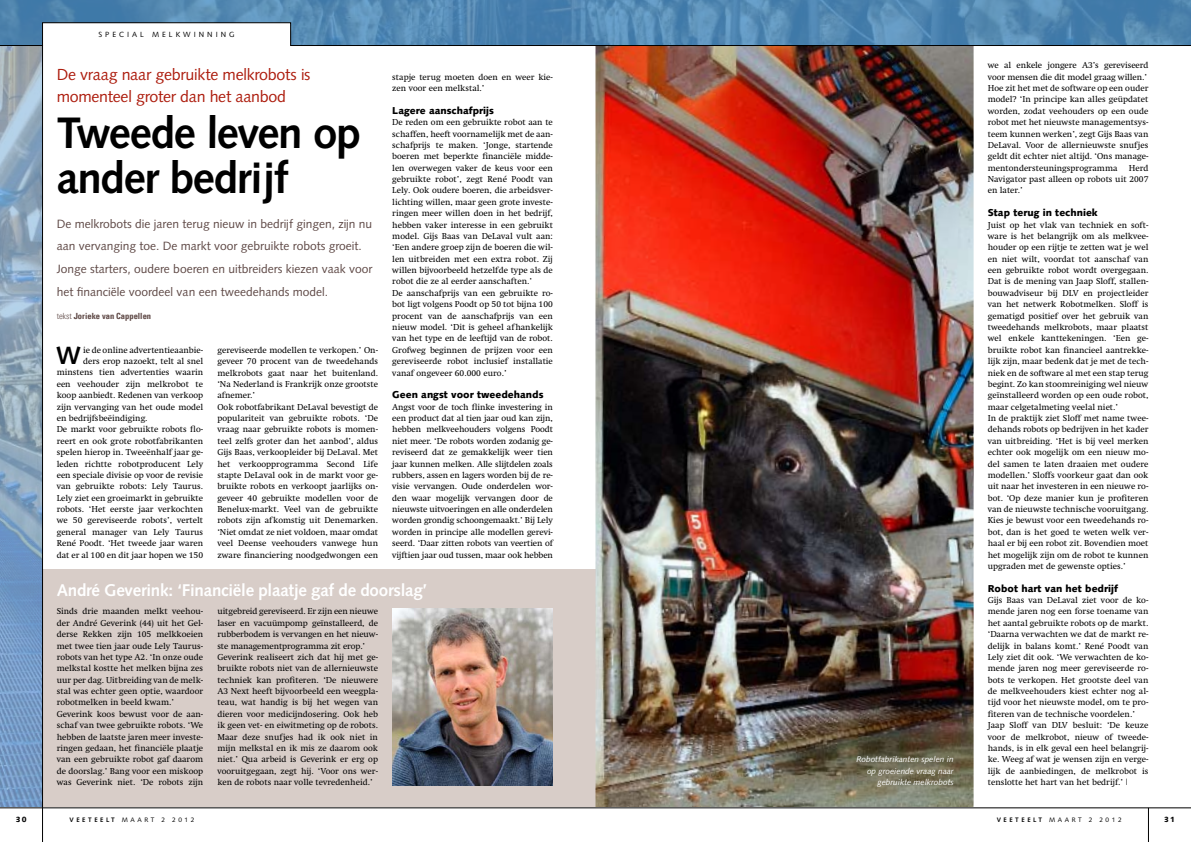
<style>
.page{position:relative;width:1191px;height:842px;background:#fff}
.page>*{position:absolute;margin:0;border:0;box-sizing:border-box;transform-origin:0 0}
.t1{font:700 44px/45.5px "Syntax LT Pro";letter-spacing:-.03em;color:#000}
.t2{font:700 24.9px "Syntax LT Pro";color:#000}
.t3{font:700 17px "Syntax LT Pro";letter-spacing:-.015em;color:#fff}
.t4{font:16px/22.8px "Syntax LT Pro";letter-spacing:-.015em;color:#ad1d0e}
.t5{font:12px/22.8px "Syntax LT Pro";color:#5e4845}
.t6{font:900 10px "Syntax LT Pro";color:#000}
.t7{font:8.8px/11.4px "Swift LT Pro";color:#000}
.t8{font:8.5px "Univers Com 67 Bold Cond";color:#5e4845}
.t9{font:italic 8.3px/11.4px "Syntax LT Pro";color:#fff;text-align:right}
.t10{font:7.5px "Syntax LT Pro";letter-spacing:.4em;color:#000}
.t11{font:900 7.5px "Syntax LT Pro";color:#000}
.t12{font:6.5px "Syntax LT Pro";letter-spacing:.4em;color:#000}
.s1{font-family:"Univers Com 47 Light Cond"}
.s2{font-family:"Univers LT Pro 45";font-weight:300}
.s3{font-weight:700}
</style>
<div class="page">
<div style="left:43px;top:569px;width:552px;height:239px;background:#d8cdc8"></div>
<img style="left:392px;top:608px;width:161px;height:177px">
<img style="left:595px;top:46px;width:378px;height:761px">
<svg style="left:0;top:46px;width:42px;height:761px;background:#87a3c0"></svg>
<svg style="left:0;top:807px;width:1191px;height:2px;background:#7e7e7e"></svg>
<hr style="left:42px;top:808px;width:1px;height:34px;background:#000">
<hr style="left:1148px;top:808px;width:1px;height:34px;background:#000">
<hr style="left:42px;top:46px;width:1px;height:762px;background:#000">
<svg style="left:0;top:0;width:1191px;height:46px;background:#6191b6"></svg>
<p class="t10" style="left:98px;top:30px;width:138px">SPECIAL MELKWINNING</p>
<h3 class="t4" style="left:57px;top:63px;width:255px">De vraag naar gebruikte melkrobots is momenteel groter dan het aanbod</h3>
<h1 class="t1" style="left:57px;top:110px;width:305px">Tweede leven op ander bedrijf</h1>
<h3 class="t5" style="left:57px;top:212px;width:317px">De melkrobots die jaren terug nieuw in bedrijf gingen, zijn nu aan vervanging toe. De markt voor gebruikte robots groeit.<br>Jonge starters, oudere boeren en uitbreiders kiezen vaak voor het financiële voordeel van een tweedehands model.</h3>
<p class="t8" style="left:57px;top:310px;width:96px"><span class="s1">tekst</span> Jorieke van Cappellen</p>
<h2 class="t2" style="left:56px;top:341px;width:26px">W</h2>
<p class="t7" style="left:83px;top:344px;width:121px">ie de online advertentieaanbie-</p>
<p class="t7" style="left:83px;top:355px;width:121px">ders erop nazoekt, telt al snel</p>
<p class="t7" style="left:57px;top:367px;width:148px">minstens tien advertenties waarin</p>
<p class="t7" style="left:57px;top:378px;width:148px">een veehouder zijn melkrobot te</p>
<p class="t7" style="left:57px;top:390px;width:148px">koop aanbiedt. Redenen van verkoop</p>
<p class="t7" style="left:57px;top:401px;width:148px">zijn vervanging van het oude model</p>
<p class="t7" style="left:57px;top:412px;width:92px">en bedrijfsbeëindiging.</p>
<p class="t7" style="left:57px;top:424px;width:148px">De markt voor gebruikte robots flo-</p>
<p class="t7" style="left:57px;top:435px;width:148px">reert en ook grote robotfabrikanten</p>
<p class="t7" style="left:57px;top:446px;width:148px">spelen hierop in. Tweeënhalf jaar ge-</p>
<p class="t7" style="left:57px;top:458px;width:148px">leden richtte robotproducent Lely</p>
<p class="t7" style="left:57px;top:469px;width:148px">een speciale divisie op voor de revisie</p>
<p class="t7" style="left:57px;top:481px;width:148px">van gebruikte robots: Lely Taurus.</p>
<p class="t7" style="left:57px;top:492px;width:148px">Lely ziet een groeimarkt in gebruikte</p>
<p class="t7" style="left:57px;top:503px;width:148px">robots. ‘Het eerste jaar verkochten</p>
<p class="t7" style="left:57px;top:515px;width:148px">we 50 gereviseerde robots’, vertelt</p>
<p class="t7" style="left:57px;top:526px;width:148px">general manager van Lely Taurus</p>
<p class="t7" style="left:57px;top:537px;width:148px">René Poodt. ‘Het tweede jaar waren</p>
<p class="t7" style="left:57px;top:549px;width:148px">dat er al 100 en dit jaar hopen we 150</p>
<p class="t7" style="left:217px;top:344px;width:162px">gereviseerde modellen te verkopen.’ On&shy;geveer 70 procent van de tweedehands melkrobots gaat naar het buitenland. ‘Na Nederland is Frankrijk onze grootste afnemer.’<br>Ook robotfabrikant DeLaval bevestigt de populariteit van gebruikte robots. ‘De vraag naar gebruikte robots is momen&shy;teel zelfs groter dan het aanbod’, aldus Gijs Baas, verkoopleider bij DeLaval. Met het verkoopprogramma Second Life stapte DeLaval ook in de markt voor ge&shy;bruikte robots en verkoopt jaarlijks on&shy;geveer 40 gebruikte modellen voor de Benelux-markt. Veel van de gebruikte robots zijn afkomstig uit Denemarken. ‘Niet omdat ze niet voldoen, maar omdat veel Deense veehouders vanwege hun zware financiering noodgedwongen een</p>
<p class="t7" style="left:392px;top:71px;width:162px">stapje terug moeten doen en weer kie&shy;zen voor een melkstal.’</p>
<p class="t6" style="left:392px;top:104px;width:103px">Lagere aanschafprijs</p>
<p class="t7" style="left:392px;top:116px;width:162px">De reden om een gebruikte robot aan te schaffen, heeft voornamelijk met de aan&shy;schafprijs te maken. ‘Jonge, startende boeren met beperkte financiële midde&shy;len overwegen vaker de keus voor een gebruikte robot’, zegt René Poodt van Lely. Ook oudere boeren, die arbeidsver&shy;lichting willen, maar geen grote investe&shy;ringen meer willen doen in het bedrijf, hebben vaker interesse in een gebruikt model. Gijs Baas van DeLaval vult aan: ‘Een andere groep zijn de boeren die wil&shy;len uitbreiden met een extra robot. Zij willen bijvoorbeeld hetzelfde type als de robot die ze al eerder aanschaften.’<br>De aanschafprijs van een gebruikte ro&shy;bot ligt volgens Poodt op 50 tot bijna 100 procent van de aanschafprijs van een nieuw model. ‘Dit is geheel afhankelijk van het type en de leeftijd van de robot.<br>Grofweg beginnen de prijzen voor een gereviseerde robot inclusief installatie vanaf ongeveer 60.000 euro.’</p>
<p class="t6" style="left:392px;top:389px;width:153px">Geen angst voor tweedehands</p>
<p class="t7" style="left:392px;top:401px;width:162px;text-align:justify">Angst voor de toch flinke investering in een product dat al tien jaar oud kan zijn, hebben melkveehouders volgens Poodt niet meer. ‘De robots worden zodanig ge&shy;reviseerd dat ze gemakkelijk weer tien jaar kunnen melken. Alle slijtdelen zoals rubbers, assen en lagers worden bij de re&shy;visie vervangen. Oude onderdelen wor&shy;den waar mogelijk vervangen door de nieuwste uitvoeringen en alle onderdelen worden grondig schoongemaakt.’ Bij Lely worden in principe alle modellen gerevi&shy;seerd. ‘Daar zitten robots van veertien of vijftien jaar oud tussen, maar ook hebben</p>
<h3 class="t3" style="left:57px;top:580px;width:372px">André Geverink: ‘Financiële plaatje gaf de doorslag’</h3>
<p class="t7" style="left:57px;top:606px;width:148px">Sinds drie maanden melkt veehou&shy;der André Geverink (44) uit het Gel&shy;derse Rekken zijn 105 melkkoeien met twee tien jaar oude Lely Taurus&shy;robots van het type A2. ‘In onze oude melkstal kostte het melken bijna zes uur per dag. Uitbreiding van de melk&shy;stal was echter geen optie, waardoor robotmelken in beeld kwam.’ Geverink koos bewust voor de aan&shy;schaf van twee gebruikte robots. ‘We hebben de laatste jaren meer investe&shy;ringen gedaan, het financiële plaatje van een gebruikte robot gaf daarom de doorslag.’ Bang voor een miskoop was Geverink niet. ‘De robots zijn</p>
<p class="t7" style="left:217px;top:606px;width:162px">uitgebreid gereviseerd. Er zijn een nieuwe laser en vacuümpomp geïnstalleerd, de rubberbodem is vervangen en het nieuw&shy;ste managementprogramma zit erop.’ Geverink realiseert zich dat hij met ge&shy;bruikte robots niet van de allernieuwste techniek kan profiteren. ‘De nieuwere A3 Next heeft bijvoorbeeld een weegpla&shy;teau, wat handig is bij het wegen van dieren voor medicijndosering. Ook heb ik geen vet- en eiwitmeting op de robots.<br>Maar deze snufjes had ik ook niet in mijn melkstal en ik mis ze daarom ook niet.’ Qua arbeid is Geverink er erg op vooruitgegaan, zegt hij. ‘Voor ons wer&shy;ken de robots naar volle tevredenheid.’</p>
<p class="t9" style="left:856px;top:754px;width:99px">Robotfabrikanten spelen in op groeiende vraag naar gebruikte melkrobots</p>
<p class="t7" style="left:987px;top:60px;width:162px">we al enkele jongere A3’s gereviseerd voor mensen die dit model graag willen.’ Hoe zit het met de software op een ouder model? ‘In principe kan alles geüpdatet worden, zodat veehouders op een oude robot met het nieuwste managementsys&shy;teem kunnen werken’, zegt Gijs Baas van DeLaval. Voor de allernieuwste snufjes geldt dit echter niet altijd. ‘Ons manage&shy;mentondersteuningsprogramma</p>
<p class="t7" style="left:987px;top:162px;width:162px;text-align:justify;text-indent:141px">Herd Navigator past alleen op robots uit 2007 en later.’</p>
<p class="t6" style="left:987px;top:207px;width:112px">Stap terug in techniek</p>
<p class="t7" style="left:987px;top:219px;width:162px">Juist op het vlak van techniek en soft&shy;ware is het belangrijk om als melkvee&shy;houder op een rijtje te zetten wat je wel en niet wilt, voordat tot aanschaf van een gebruikte robot wordt overgegaan.<br>Dat is de mening van Jaap Sloff, stallen&shy;bouwadviseur bij DLV en projectleider van het netwerk Robotmelken. Sloff is gematigd positief over het gebruik van tweedehands melkrobots, maar plaatst wel enkele kanttekeningen. ‘Een ge&shy;bruikte robot kan financieel aantrekke&shy;lijk zijn, maar bedenk dat je met de tech&shy;niek en de software al met een stap terug begint. Zo kan stoomreiniging wel nieuw geïnstalleerd worden op een oude robot, maar celgetalmeting veelal niet.’<br>In de praktijk ziet Sloff met name twee&shy;dehands robots op bedrijven in het kader van uitbreiding. ‘Het is bij veel merken echter ook mogelijk om een nieuw mo&shy;del samen te laten draaien met oudere modellen.’ Sloffs voorkeur gaat dan ook uit naar het investeren in een nieuwe ro&shy;bot. ‘Op deze manier kun je profiteren van de nieuwste technische vooruitgang.<br>Kies je bewust voor een tweedehands ro&shy;bot, dan is het goed te weten welk ver&shy;haal er bij een robot zit. Bovendien moet het mogelijk zijn om de robot te kunnen upgraden met de gewenste opties.’</p>
<p class="t6" style="left:987px;top:582px;width:132px">Robot hart van het bedrijf</p>
<p class="t7" style="left:987px;top:594px;width:162px">Gijs Baas van DeLaval ziet voor de ko&shy;mende jaren nog een forse toename van het aantal gebruikte robots op de markt. ‘Daarna verwachten we dat de markt re&shy;delijk in balans komt.’ René Poodt van Lely ziet dit ook. ‘We verwachten de ko&shy;mende jaren nog meer gereviseerde ro&shy;bots te verkopen. Het grootste deel van de melkveehouders kiest echter nog al&shy;tijd voor het nieuwste model, om te pro&shy;fiteren van de technische voordelen.’ Jaap Sloff van DLV besluit: ‘De keuze voor de melkrobot, nieuw of tweede&shy;hands, is in elk geval een heel belangrij&shy;ke. Weeg af wat je wensen zijn en verge&shy;lijk de aanbiedingen, de melkrobot is tenslotte het hart van het bedrijf.’ <span class="s2">l</span></p>
<p class="t11" style="left:16px;top:815px;width:12px">30</p>
<p class="t12" style="left:69px;top:815px;width:126px"><span class="s3">VEETEELT</span> MAART 2 2012</p>
<p class="t12" style="left:996px;top:815px;width:126px"><span class="s3">VEETEELT</span> MAART 2 2012</p>
<p class="t11" style="left:1164px;top:815px;width:12px">31</p>
</div>
